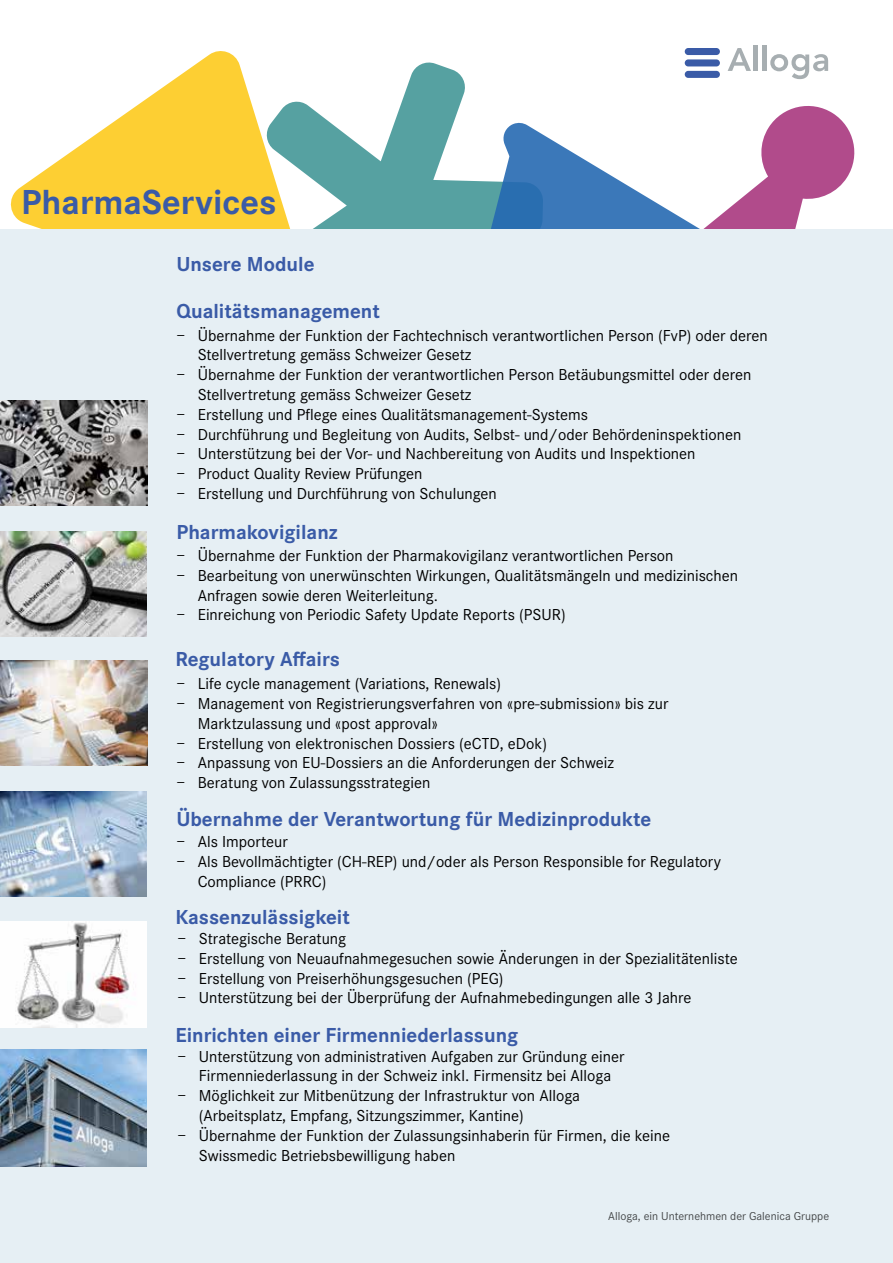
<style>
.page{position:relative;width:893px;height:1263px;background:#fff}
.page>*{position:absolute;margin:0;border:0;box-sizing:border-box;transform-origin:0 0}
.t1{font:700 36px "Corporate S";color:#3a5ba7}
.t2{font:700 21px "Corporate S";color:#3a5ba7}
.t3{font:16.5px/19.8px "Corporate S";color:#000}
.t4{font:12px "Corporate S";color:#000}
</style>
<div class="page">
<svg style="left:313px;top:62px;width:167px;height:168px;fill:#56a1a1"></svg>
<svg style="left:762px;top:106px;width:99px;height:124px"></svg>
<svg style="left:480px;top:122px;width:282px;height:108px"></svg>
<svg style="left:6px;top:51px;width:307px;height:179px;fill:#fdcf33"></svg>
<div style="left:0;top:230px;width:893px;height:1033px;background:#e6eff4"></div>
<img style="left:0;top:400px;width:147px;height:106px">
<div style="left:685px;top:71px;width:35px;height:7px;background:#3a5ba7;border-radius:4px"></div>
<div style="left:685px;top:59px;width:35px;height:7px;background:#3a5ba7;border-radius:4px"></div>
<div style="left:685px;top:48px;width:35px;height:7px;background:#3a5ba7;border-radius:4px"></div>
<svg style="left:728px;top:48px;width:23px;height:23px"></svg>
<hr style="left:754px;top:45px;width:4px;height:26px;background:#a7aeb1">
<hr style="left:762px;top:45px;width:4px;height:26px;background:#a7aeb1">
<svg style="left:770px;top:54px;width:58px;height:25px"></svg>
<img style="left:0;top:531px;width:147px;height:105px">
<img style="left:0;top:661px;width:147px;height:105px">
<img style="left:0;top:792px;width:146px;height:105px">
<img style="left:0;top:921px;width:147px;height:106px">
<img style="left:0;top:1049px;width:147px;height:117px">
<h1 class="t1" style="left:21px;top:182px;width:257px">PharmaServices</h1>
<p class="t2" style="left:176px;top:252px;width:140px">Unsere Module</p>
<p class="t2" style="left:176px;top:299px;width:205px">Qualitätsmanagement</p>
<p class="t3" style="left:176px;top:325px;width:593px">− Übernahme der Funktion der Fachtechnisch verantwortlichen Person (FvP) oder deren</p>
<p class="t3" style="left:198px;top:345px;width:275px">Stellvertretung gemäss Schweizer Gesetz</p>
<p class="t3" style="left:176px;top:365px;width:576px">− Übernahme der Funktion der verantwortlichen Person Betäubungsmittel oder deren</p>
<p class="t3" style="left:198px;top:385px;width:275px">Stellvertretung gemäss Schweizer Gesetz</p>
<p class="t3" style="left:176px;top:404px;width:413px">− Erstellung und Pflege eines Qualitätsmanagement-Systems</p>
<p class="t3" style="left:176px;top:424px;width:566px">− Durchführung und Begleitung von Audits, Selbst- und/oder Behördeninspektionen</p>
<p class="t3" style="left:176px;top:444px;width:521px">− Unterstützung bei der Vor- und Nachbereitung von Audits und Inspektionen</p>
<p class="t3" style="left:176px;top:464px;width:248px">− Product Quality Review Prüfungen</p>
<p class="t3" style="left:176px;top:484px;width:322px">− Erstellung und Durchführung von Schulungen</p>
<p class="t2" style="left:176px;top:520px;width:163px">Pharmakovigilanz</p>
<p class="t3" style="left:176px;top:546px;width:499px">− Übernahme der Funktion der Pharmakovigilanz verantwortlichen Person</p>
<p class="t3" style="left:176px;top:565px;width:563px">− Bearbeitung von unerwünschten Wirkungen, Qualitätsmängeln und medizinischen</p>
<p class="t3" style="left:198px;top:585px;width:242px">Anfragen sowie deren Weiterleitung.</p>
<p class="t3" style="left:176px;top:605px;width:391px">− Einreichung von Periodic Safety Update Reports (PSUR)</p>
<p class="t2" style="left:175px;top:647px;width:166px">Regulatory Affairs</p>
<p class="t3" style="left:176px;top:674px;width:326px">− Life cycle management (Variations, Renewals)</p>
<p class="t3" style="left:176px;top:694px;width:493px">− Management von Registrierungsverfahren von «pre-submission» bis zur</p>
<p class="t3" style="left:198px;top:713px;width:242px">Marktzulassung und «post approval»</p>
<p class="t3" style="left:176px;top:733px;width:372px">− Erstellung von elektronischen Dossiers (eCTD, eDok)</p>
<p class="t3" style="left:176px;top:753px;width:439px">− Anpassung von EU-Dossiers an die Anforderungen der Schweiz</p>
<p class="t3" style="left:176px;top:773px;width:255px">− Beratung von Zulassungsstrategien</p>
<p class="t2" style="left:176px;top:807px;width:476px">Übernahme der Verantwortung für Medizinprodukte</p>
<p class="t3" style="left:176px;top:832px;width:113px">− Als Importeur</p>
<p class="t3" style="left:176px;top:851px;width:546px">− Als Bevollmächtigter (CH-REP) und/oder als Person Responsible for Regulatory</p>
<p class="t3" style="left:198px;top:871px;width:130px">Compliance (PRRC)</p>
<p class="t2" style="left:175px;top:905px;width:176px">Kassenzulässigkeit</p>
<p class="t3" style="left:178px;top:929px;width:562px">− Strategische Beratung<br>− Erstellung von Neuaufnahmegesuchen sowie Änderungen in der Spezialitätenliste − Erstellung von Preiserhöhungsgesuchen (PEG)<br>− Unterstützung bei der Überprüfung der Aufnahmebedingungen alle 3 Jahre</p>
<p class="t2" style="left:175px;top:1023px;width:344px">Einrichten einer Firmenniederlassung</p>
<p class="t3" style="left:178px;top:1046px;width:449px">− Unterstützung von administrativen Aufgaben zur Gründung einer</p>
<p class="t3" style="left:199px;top:1066px;width:414px">Firmenniederlassung in der Schweiz inkl. Firmensitz bei Alloga</p>
<p class="t3" style="left:178px;top:1086px;width:404px">− Möglichkeit zur Mitbenützung der Infrastruktur von Alloga</p>
<p class="t3" style="left:199px;top:1106px;width:327px">(Arbeitsplatz, Empfang, Sitzungszimmer, Kantine)</p>
<p class="t3" style="left:178px;top:1125px;width:494px">− Übernahme der Funktion der Zulassungsinhaberin für Firmen, die keine</p>
<p class="t3" style="left:199px;top:1145px;width:258px">Swissmedic Betriebsbewilligung haben</p>
<p class="t4" style="left:608px;top:1210px;width:222px">Alloga, ein Unternehmen der Galenica Gruppe</p>
</div>
